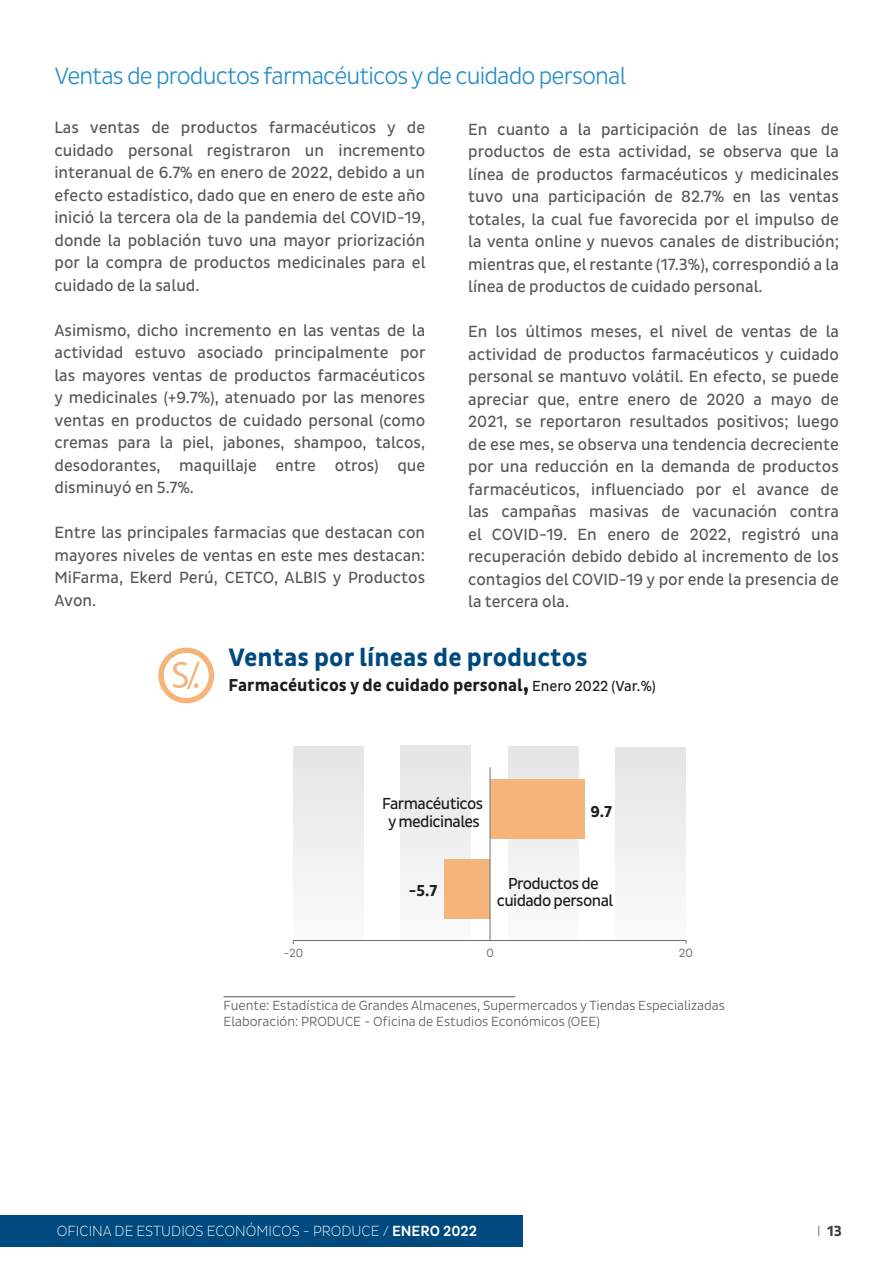
<style>
.page{position:relative;width:893px;height:1263px;background:#fff}
.page>*{position:absolute;margin:0;border:0;box-sizing:border-box;transform-origin:0 0}
.t1{font:700 25.65px "Pluto Sans Cond";color:#00497e}
.t2{font:300 24px "Pluto Sans Cond";letter-spacing:-.035em;color:#228ec8}
.t3{font:700 17.55px "Pluto Sans Cond";color:#1d1d1b}
.t4{font:16.5px/22.5px "Pluto Sans Cond";color:#57585a;text-align:justify}
.t5{font:16.2px/16.2px "Pluto Sans Cond";letter-spacing:-.035em;color:#1c1c1b;text-align:center}
.t6{font:700 16.2px "Pluto Sans Cond";color:#231f20}
.t7{font:300 15px "Pluto Sans Cond Ex";color:#fff}
.t8{font:700 15px "Pluto Sans Cond";color:#3e3e3f}
.t9{font:300 13.5px/16.2px "Pluto Sans Cond";color:#575756}
.t10{font:300 12.15px "Pluto Sans Cond";color:#575756}
.s1{font-size:24.3px}
.s2{font-weight:400;font-size:14.85px}
.s3{font-family:"Pluto Sans Cond";font-weight:500}
.s4{font-family:"Pluto Sans Cond Ex";font-weight:300}
</style>
<div class="page">
<div style="left:0;top:1215px;width:522px;height:32px;background:#004a7f"></div>
<svg style="left:292px;top:745px;width:394px;height:200px"></svg>
<div style="left:490px;top:779px;width:95px;height:59px;background:#f4b47a"></div>
<hr style="left:223px;top:996px;width:292px;height:1px;background:#575756">
<hr style="left:293px;top:940px;width:392px;height:1px;background:#6d6e71">
<div style="left:444px;top:860px;width:46px;height:59px;background:#f4b47a"></div>
<div style="left:158px;top:647px;width:56px;height:56px;border:5px solid #f4b47a;border-radius:50%"></div>
<svg style="left:173px;top:662px;width:27px;height:27px"></svg>
<hr style="left:490px;top:767px;width:1px;height:173px;background:#6d6e71">
<p class="t2" style="left:54px;top:62px;width:573px">Ventas de productos farmacéuticos y de cuidado personal</p>
<p class="t4" style="left:54px;top:117px;width:373px">Las ventas de productos farmacéuticos y de cuidado personal registraron un incremento interanual de 6.7% en enero de 2022, debido a un efecto estadístico, dado que en enero de este año inició la tercera ola de la pandemia del COVID-19, donde la población tuvo una mayor priorización por la compra de productos medicinales para el cuidado de la salud.</p>
<p class="t4" style="left:54px;top:319px;width:373px">Asimismo, dicho incremento en las ventas de la actividad estuvo asociado principalmente por las mayores ventas de productos farmacéuticos y medicinales (+9.7%), atenuado por las menores ventas en productos de cuidado personal (como cremas para la piel, jabones, shampoo, talcos, desodorantes, maquillaje entre otros) que disminuyó en 5.7%.</p>
<p class="t4" style="left:54px;top:522px;width:372px">Entre las principales farmacias que destacan con mayores niveles de ventas en este mes destacan:<br>MiFarma, Ekerd Perú, CETCO, ALBIS y Productos Avon.</p>
<p class="t4" style="left:468px;top:118px;width:372px">En cuanto a la participación de las líneas de productos de esta actividad, se observa que la línea de productos farmacéuticos y medicinales tuvo una participación de 82.7% en las ventas totales, la cual fue favorecida por el impulso de la venta online y nuevos canales de distribución; mientras que, el restante (17.3%), correspondió a la línea de productos de cuidado personal.</p>
<p class="t4" style="left:468px;top:321px;width:372px">En los últimos meses, el nivel de ventas de la actividad de productos farmacéuticos y cuidado personal se mantuvo volátil. En efecto, se puede apreciar que, entre enero de 2020 a mayo de 2021, se reportaron resultados positivos; luego de ese mes, se observa una tendencia decreciente por una reducción en la demanda de productos farmacéuticos, influenciado por el avance de las campañas masivas de vacunación contra el COVID-19. En enero de 2022, registró una recuperación debido debido al incremento de los contagios del COVID-19 y por ende la presencia de la tercera ola.</p>
<p class="t1" style="left:229px;top:642px;width:361px">Ventas por líneas de productos</p>
<p class="t3" style="left:229px;top:675px;width:429px">Farmacéuticos y de cuidado personal<span class="s1">,</span> <span class="s2">Enero 2022 (Var.%)</span></p>
<p class="t5" style="left:382px;top:794px;width:103px;line-height:18.9px">Farmacéuticos y medicinales</p>
<p class="t6" style="left:590px;top:802px;width:23px">9.7</p>
<p class="t6" style="left:409px;top:881px;width:30px">-5.7</p>
<p class="t5" style="left:497px;top:876px;width:118px">Productos de cuidado personal</p>
<p class="t10" style="left:284px;top:946px;width:21px">-20</p>
<p class="t10" style="left:486px;top:946px;width:9px">0</p>
<p class="t10" style="left:679px;top:946px;width:16px">20</p>
<p class="t9" style="left:223px;top:997px;width:503px">Fuente: Estadística de Grandes Almacenes, Supermercados y Tiendas Especializadas<br>Elaboración: PRODUCE - Oficina de Estudios Económicos (OEE)</p>
<p class="t7" style="left:57px;top:1222px;width:422px">OFICINA DE ESTUDIOS ECONÓMICOS - PRODUCE / <span class="s3">ENERO 2022</span></p>
<p class="t8" style="left:817px;top:1222px;width:26px"><span class="s4">I</span> 13</p>
</div>
